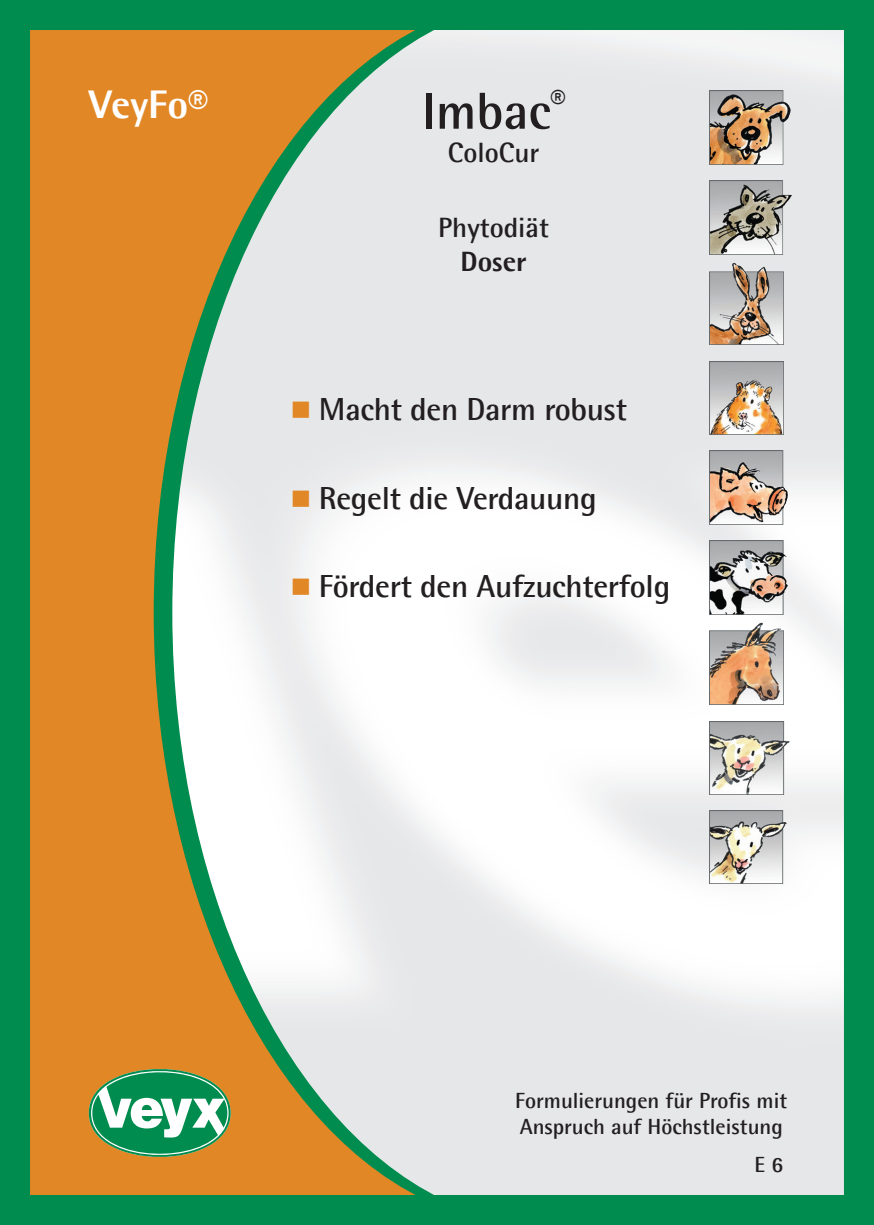
<style>
.page{position:relative;width:874px;height:1225px;background:#fff}
.page>*{position:absolute;margin:0;border:0;box-sizing:border-box;transform-origin:0 0}
.Überschriften{font:700 52px "Agfa Rotis Semisans";color:#231f20}
.t1{font:800 40px "Agfa Rotis Semisans";color:#fff}
.t2{font:700 32px "Agfa Rotis Semisans";letter-spacing:-.01em;color:#231f20}
.Überschriften-2{font:700 28px "Agfa Rotis Semisans";color:#231f20}
.t3{font:800 28px "Agfa Rotis Semisans";color:#231f20}
.t4{font:700 22px "Agfa Rotis Semisans";color:#231f20}
.s1{color:#e18725}
</style>
<div class="page">
<img style="left:473px;top:31px;width:369px;height:1163px">
<svg style="left:455px;top:31px;width:18px;height:1163px;fill:#e6e7e9"></svg>
<svg style="left:31px;top:31px;width:424px;height:1163px"></svg>
<svg style="left:89px;top:1054px;width:142px;height:117px;background:#899f5f"></svg>
<div style="left:0;top:0;width:873px;height:1225px;border:30px solid #008c4e"></div>
<img style="left:709px;top:91px;width:81px;height:73px">
<img style="left:709px;top:541px;width:78px;height:73px">
<img style="left:709px;top:451px;width:78px;height:73px">
<img style="left:709px;top:721px;width:79px;height:73px">
<img style="left:709px;top:810px;width:77px;height:74px">
<img style="left:709px;top:622px;width:73px;height:82px">
<img style="left:709px;top:262px;width:73px;height:83px">
<img style="left:709px;top:181px;width:82px;height:73px">
<img style="left:709px;top:361px;width:73px;height:74px">
<p class="t1" style="left:89px;top:79px;width:121px">VeyFo®</p>
<p class="Überschriften" style="left:421px;top:79px;width:146px">Imbac<sup>®</sup></p>
<p class="Überschriften-2" style="left:447px;top:136px;width:93px">ColoCur</p>
<p class="Überschriften-2" style="left:438px;top:210px;width:112px">Phytodiät</p>
<p class="t3" style="left:460px;top:243px;width:67px">Doser</p>
<p class="t2" style="left:290px;top:389px;width:338px"><span class="s1">■</span> Macht den Darm robust</p>
<p class="t2" style="left:290px;top:478px;width:307px"><span class="s1">■</span> Regelt die Verdauung</p>
<p class="t2" style="left:290px;top:566px;width:381px"><span class="s1">■</span> Fördert den Aufzuchterfolg</p>
<p class="t4" style="left:515px;top:1086px;width:273px">Formulierungen für Profis mit</p>
<p class="t4" style="left:519px;top:1113px;width:264px">Anspruch auf Höchstleistung</p>
<p class="t4" style="left:754px;top:1151px;width:30px">E 6</p>
</div>
